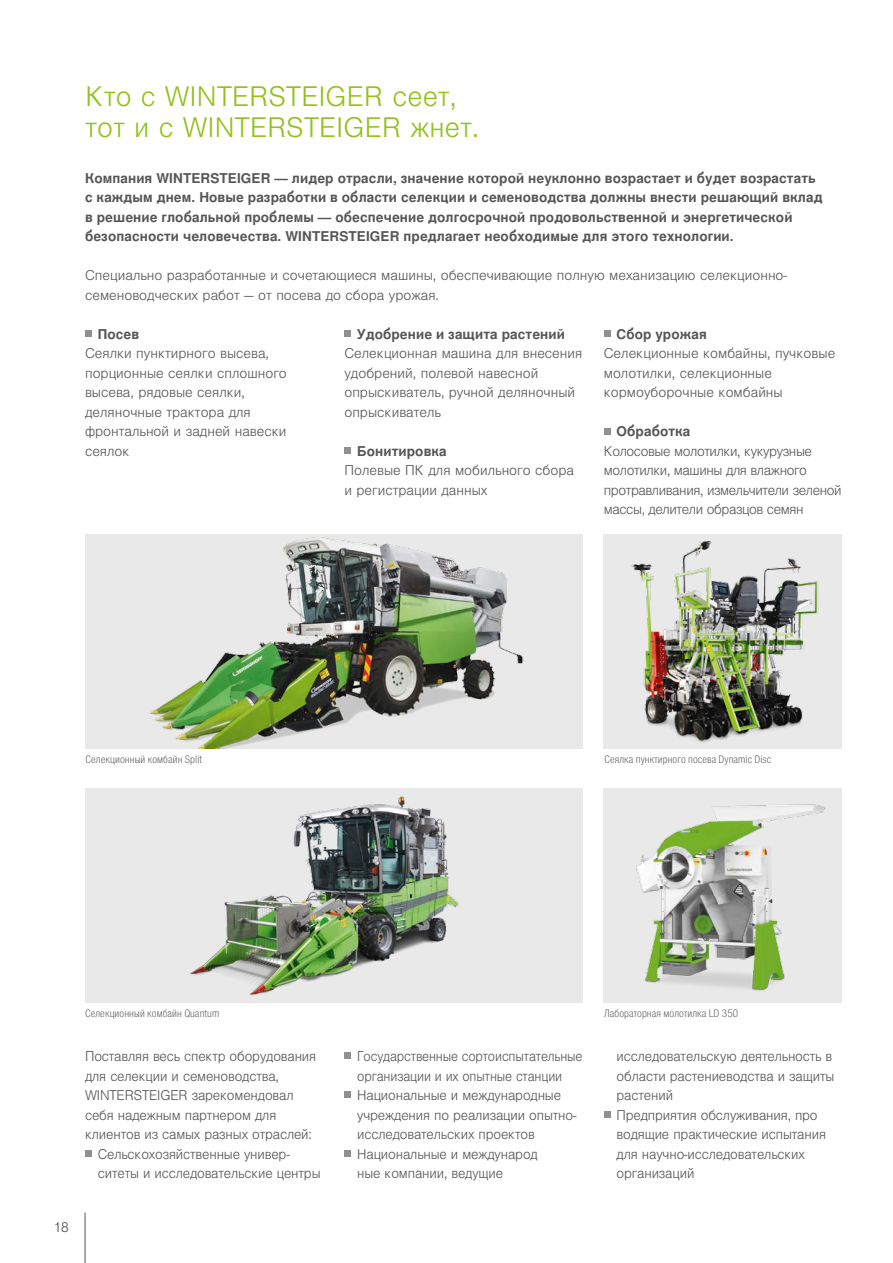
<style>
.page{position:relative;width:893px;height:1263px;background:#fff}
.page>*{position:absolute;margin:0;border:0;box-sizing:border-box;transform-origin:0 0}
.t1{font:300 27px/31.5px "Nimbus San LOT";letter-spacing:.01em;color:#94c11c}
.t2{font:300 13.5px/19.5px "Nimbus San LOT";letter-spacing:-.01em;color:#565656}
.t3{font:700 13.5px/19.5px "Nimbus San LOT";letter-spacing:.01em;color:#565656}
.t4{font:300 13.5px/19.5px "Nimbus San LOT";letter-spacing:-.01em;color:#565656;scale:.92 1}
.t5{font:300 13.5px/19.5px "Nimbus San LOT";letter-spacing:-.03em;color:#565656}
.t6{font:10.5px "Nimbus San LOT Lig Con";letter-spacing:.01em;color:#565656}
</style>
<div class="page">
<hr style="left:85px;top:1212px;width:1px;height:51px;background:#565656">
<div style="left:85px;top:534px;width:498px;height:215px;background:#e9e9e9"></div>
<img style="left:150px;top:537px;width:374px;height:212px">
<div style="left:604px;top:534px;width:238px;height:215px;background:#e9e9e9"></div>
<img style="left:631px;top:540px;width:187px;height:202px">
<img style="left:604px;top:788px;width:238px;height:214px">
<svg style="left:85px;top:1150px;width:6px;height:6px"></svg>
<div style="left:85px;top:330px;width:6px;height:7px;background:#8f908f"></div>
<div style="left:344px;top:330px;width:7px;height:7px;background:#8f908f"></div>
<div style="left:344px;top:448px;width:7px;height:6px;background:#8f908f"></div>
<div style="left:604px;top:330px;width:6px;height:7px;background:#8f908f"></div>
<svg style="left:604px;top:428px;width:6px;height:6px"></svg>
<div style="left:344px;top:1053px;width:7px;height:6px;background:#8f908f"></div>
<div style="left:344px;top:1092px;width:7px;height:6px;background:#8f908f"></div>
<div style="left:344px;top:1150px;width:7px;height:6px;background:#8f908f"></div>
<svg style="left:604px;top:1111px;width:6px;height:6px"></svg>
<div style="left:85px;top:788px;width:498px;height:214px;background:#e9e9e9"></div>
<img style="left:190px;top:796px;width:269px;height:199px">
<h1 class="t1" style="left:86px;top:81px;width:395px">Кто с WINTERSTEIGER сеет, тот и с WINTERSTEIGER жнет.</h1>
<p class="t3" style="left:85px;top:169px;width:739px">Компания WINTERSTEIGER — лидер отрасли, значение которой неуклонно возрастает и будет возрастать с каждым днем. Новые разработки в области селекции и семеноводства должны внести решающий вклад в решение глобальной проблемы — обеспечение долгосрочной продовольственной и энергетической безопасности человечества. WINTERSTEIGER предлагает необходимые для этого технологии.</p>
<p class="t2" style="left:85px;top:266px;width:703px">Специально разработанные и сочетающиеся машины, обеспечивающие полную механизацию селекционно&shy;семеноводческих работ — от посева до сбора урожая.</p>
<p class="t3" style="left:98px;top:325px;width:43px">Посев</p>
<p class="t2" style="left:85px;top:344px;width:203px">Сеялки пунктирного высева, порционные сеялки сплошного высева, рядовые сеялки, деляночные трактора для фронтальной и задней навески сеялок</p>
<p class="t3" style="left:357px;top:325px;width:209px">Удобрение и защита растений</p>
<p class="t2" style="left:344px;top:344px;width:239px">Селекционная машина для внесения удобрений, полевой навесной опрыскиватель, ручной деляночный опрыскиватель</p>
<p class="t3" style="left:357px;top:442px;width:91px">Бонитировка</p>
<p class="t2" style="left:344px;top:461px;width:231px">Полевые ПК для мобильного сбора и регистрации данных</p>
<p class="t3" style="left:617px;top:325px;width:92px">Сбор урожая</p>
<p class="t2" style="left:604px;top:344px;width:233px">Селекционные комбайны, пучковые молотилки, селекционные кормоуборочные комбайны</p>
<p class="t3" style="left:617px;top:422px;width:75px">Обработка</p>
<p class="t5" style="left:604px;top:442px;width:239px">Колосовые молотилки, кукурузные молотилки, машины для влажного протравливания, измельчители зеленой массы, делители образцов семян</p>
<p class="t6" style="left:86px;top:753px;width:118px">Селекционный комбайн Split</p>
<p class="t6" style="left:604px;top:752px;width:168px">Cеялка пунктирного посева Dynamic Disc</p>
<p class="t2" style="left:54px;top:1218px;width:17px">18</p>
<p class="t6" style="left:85px;top:1007px;width:136px">Селекционный комбайн Quantum</p>
<p class="t2" style="left:85px;top:1047px;width:233px">Поставляя весь спектр оборудования</p>
<p class="t2" style="left:85px;top:1066px;width:195px">для селекции и семеноводства,</p>
<p class="t2" style="left:85px;top:1086px;width:210px">WINTERSTEIGER зарекомендовал</p>
<p class="t2" style="left:85px;top:1105px;width:193px">себя надежным партнером для</p>
<p class="t2" style="left:85px;top:1125px;width:228px">клиентов из самых разных отраслей:</p>
<p class="t2" style="left:98px;top:1144px;width:193px">Сельскохозяйственные универ-</p>
<p class="t2" style="left:98px;top:1164px;width:224px">ситеты и исследовательские центры</p>
<p class="t6" style="left:604px;top:1007px;width:136px">Лабораторная молотилка LD 350</p>
<p class="t4" style="left:357px;top:1047px;width:246px">Государственные сортоиспытательные организации и их опытные станции<br>Национальные и международные учреждения по реализации опытно&shy;исследовательских проектов<br>Национальные и международ<br>ные компании, ведущие</p>
<p class="t2" style="left:617px;top:1047px;width:219px">исследовательскую деятельность в области растениеводства и защиты растений<br>Предприятия обслуживания, про водящие практические испытания для научно-исследовательских организаций</p>
</div>
